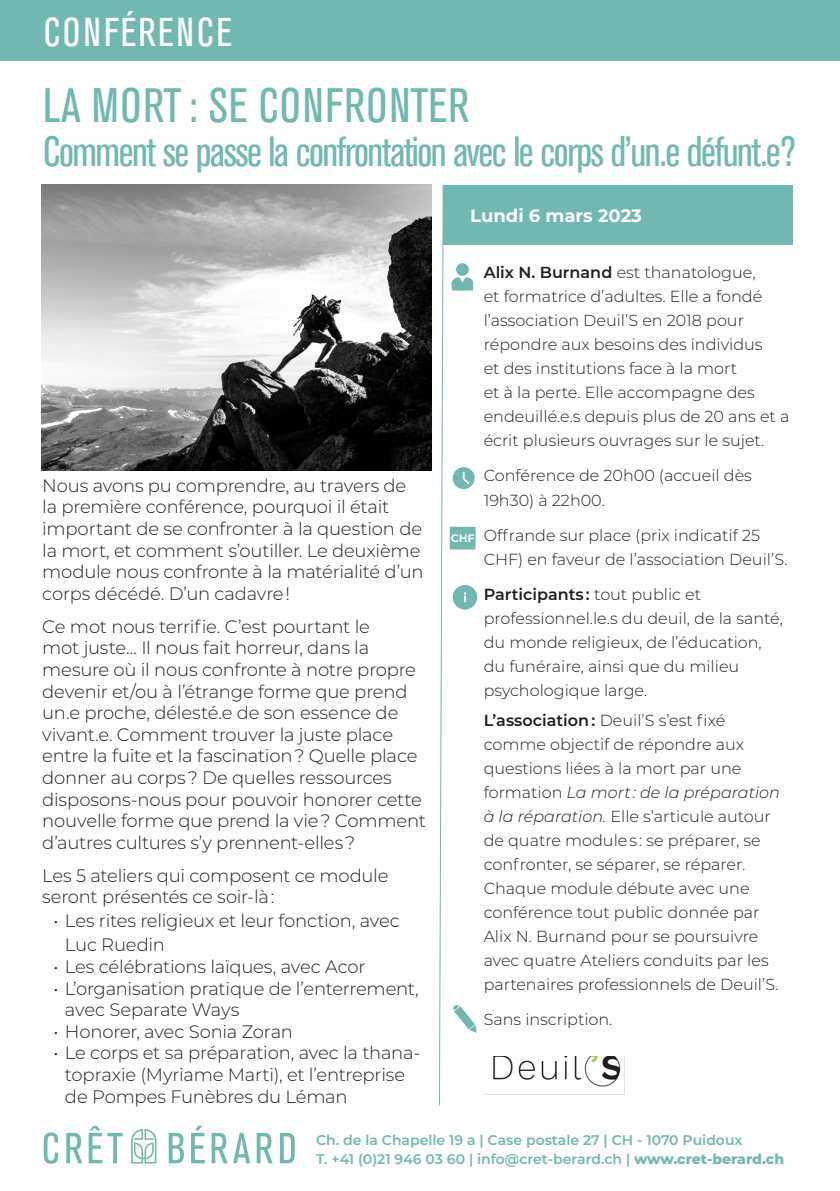
<style>
.page{position:relative;width:840px;height:1191px;background:#fff}
.page>*{position:absolute;margin:0;border:0;box-sizing:border-box;transform-origin:0 0}
.TITRE_ROSE{font:48px "Akzidenz Grot Con BQ";letter-spacing:.02em;color:#71b8b0}
.TITRE_ROSE-2{font:42px "Akzidenz Grot Con BQ";letter-spacing:-.035em;color:#71b8b0}
.TITRE_THEME{font:40px "Akzidenz Grot Con BQ";letter-spacing:.06em;color:#fff}
.TEXTE_COURANT{font:300 18px/21.6px "Montserrat";letter-spacing:-.01em;color:#231f20}
.DATES_BLANC{font:700 18px "Montserrat";color:#fff}
.TEXTE_ENCADRE{font:300 16px/24px "Montserrat";color:#231f20}
.t1{font:600 14px/19px "Montserrat";color:#71b8b0}
.s1{font-weight:600}
.s2{font-style:italic}
.s3{font-weight:800}
</style>
<div class="page">
<svg style="left:131px;top:1129px;width:25px;height:34px"></svg>
<svg style="left:44px;top:1132px;width:14px;height:31px"></svg>
<svg style="left:66px;top:1132px;width:16px;height:31px"></svg>
<svg style="left:89px;top:1125px;width:34px;height:38px"></svg>
<svg style="left:169px;top:1132px;width:15px;height:31px"></svg>
<svg style="left:191px;top:1125px;width:14px;height:38px"></svg>
<svg style="left:211px;top:1132px;width:16px;height:31px"></svg>
<svg style="left:233px;top:1132px;width:17px;height:31px"></svg>
<svg style="left:256px;top:1132px;width:16px;height:31px"></svg>
<svg style="left:280px;top:1132px;width:14px;height:31px"></svg>
<div style="left:0;top:0;width:839px;height:61px;background:#71b8b0"></div>
<div style="left:443px;top:185px;width:349px;height:59px;background:#71b8b0"></div>
<svg style="left:439px;top:184px;width:38px;height:922px"></svg>
<div style="left:456px;top:263px;width:12px;height:13px;background:#71b8b0;border-radius:50%"></div>
<img style="left:41px;top:185px;width:390px;height:286px">
<img style="left:493px;top:1056px;width:128px;height:31px">
<p class="TITRE_THEME" style="left:44px;top:10px;width:190px">CONFÉRENCE</p>
<p class="TITRE_ROSE" style="left:43px;top:79px;width:427px">LA MORT: SE CONFRONTER</p>
<p class="TITRE_ROSE-2" style="left:43px;top:128px;width:754px">Comment se passe la confrontation avec le corps d’un.e défunt.e?</p>
<p class="TEXTE_COURANT" style="left:42px;top:474px;width:382px">Nous avons pu comprendre, au travers de la première conférence, pourquoi il était important de se confronter à la question de la mort, et comment s’outiller. Le deuxième module nous confronte à la matérialité d’un corps décédé. D’un cadavre !</p>
<p class="TEXTE_COURANT" style="left:42px;top:615px;width:385px">Ce mot nous terrifie. C’est pourtant le<br>mot juste… Il nous fait horreur, dans la mesure où il nous confronte à notre propre devenir et/ou à l’étrange forme que prend un.e proche, délesté.e de son essence de vivant.e. Comment trouver la juste place entre la fuite et la fascination ? Quelle place donner au corps ? De quelles ressources disposons-nous pour pouvoir honorer cette nouvelle forme que prend la vie ? Comment d’autres cultures s’y prennent-elles ?</p>
<p class="TEXTE_COURANT" style="left:42px;top:864px;width:347px">Les 5 ateliers qui composent ce module seront présentés ce soir-là :</p>
<p class="TEXTE_COURANT" style="left:65px;top:908px;width:336px;line-height:24px;text-indent:-11px">• Les rites religieux et leur fonction, avec<br>Luc Ruedin</p>
<p class="TEXTE_COURANT" style="left:54px;top:955px;width:313px">• Les célébrations laïques, avec Acor</p>
<p class="TEXTE_COURANT" style="left:65px;top:976px;width:355px;text-indent:-11px">• L’organisation pratique de l’enterrement, avec Separate Ways</p>
<p class="TEXTE_COURANT" style="left:54px;top:1020px;width:241px">• Honorer, avec Sonia Zoran</p>
<p class="TEXTE_COURANT" style="left:65px;top:1041px;width:357px;text-indent:-11px">• Le corps et sa préparation, avec la thana&shy;topraxie (Myriame Marti), et l’entreprise de Pompes Funèbres du Léman</p>
<p class="DATES_BLANC" style="left:470px;top:202px;width:173px">Lundi 6 mars 2023</p>
<p class="TEXTE_ENCADRE" style="left:483px;top:260px;width:307px"><span class="s1">Alix N. Burnand</span> est thanatologue,<br>et formatrice d’adultes. Elle a fondé l’association Deuil’S en 2018 pour répondre aux besoins des individus<br>et des institutions face à la mort<br>et à la perte. Elle accompagne des endeuillé.e.s depuis plus de 20 ans et a écrit plusieurs ouvrages sur le sujet.</p>
<p class="TEXTE_ENCADRE" style="left:483px;top:463px;width:269px">Conférence de 20h00 (accueil dès<br>19h30) à 22h00.</p>
<p class="TEXTE_ENCADRE" style="left:483px;top:522px;width:305px">Offrande sur place (prix indicatif 25<br>CHF) en faveur de l’association Deuil’S.</p>
<p class="TEXTE_ENCADRE" style="left:483px;top:582px;width:300px"><span class="s1">Participants :</span> tout public et professionnel.le.s du deuil, de la santé, du monde religieux, de l’éducation, du funéraire, ainsi que du milieu psychologique large.</p>
<p class="TEXTE_ENCADRE" style="left:483px;top:707px;width:297px"><span class="s1">L’association :</span> Deuil’S s’est fixé comme objectif de répondre aux questions liées à la mort par une formation <span class="s2">La mort : de la préparation à la réparation.</span> Elle s’articule autour de quatre module s : se préparer, se confronter, se séparer, se réparer.<br>Chaque module débute avec une conférence tout public donnée par Alix N. Burnand pour se poursuivre avec quatre Ateliers conduits par les partenaires professionnels de Deuil’S.</p>
<p class="TEXTE_ENCADRE" style="left:483px;top:1007px;width:130px">Sans inscription.</p>
<p class="t1" style="left:316px;top:1129px;width:469px">Ch. de la Chapelle 19 a | Case postale 27 | CH - 1070 Puidoux<br>T. +41 (0)21 946 03 60 | info@cret-berard.ch | <span class="s3">www.cret-berard.ch</span></p>
</div>
